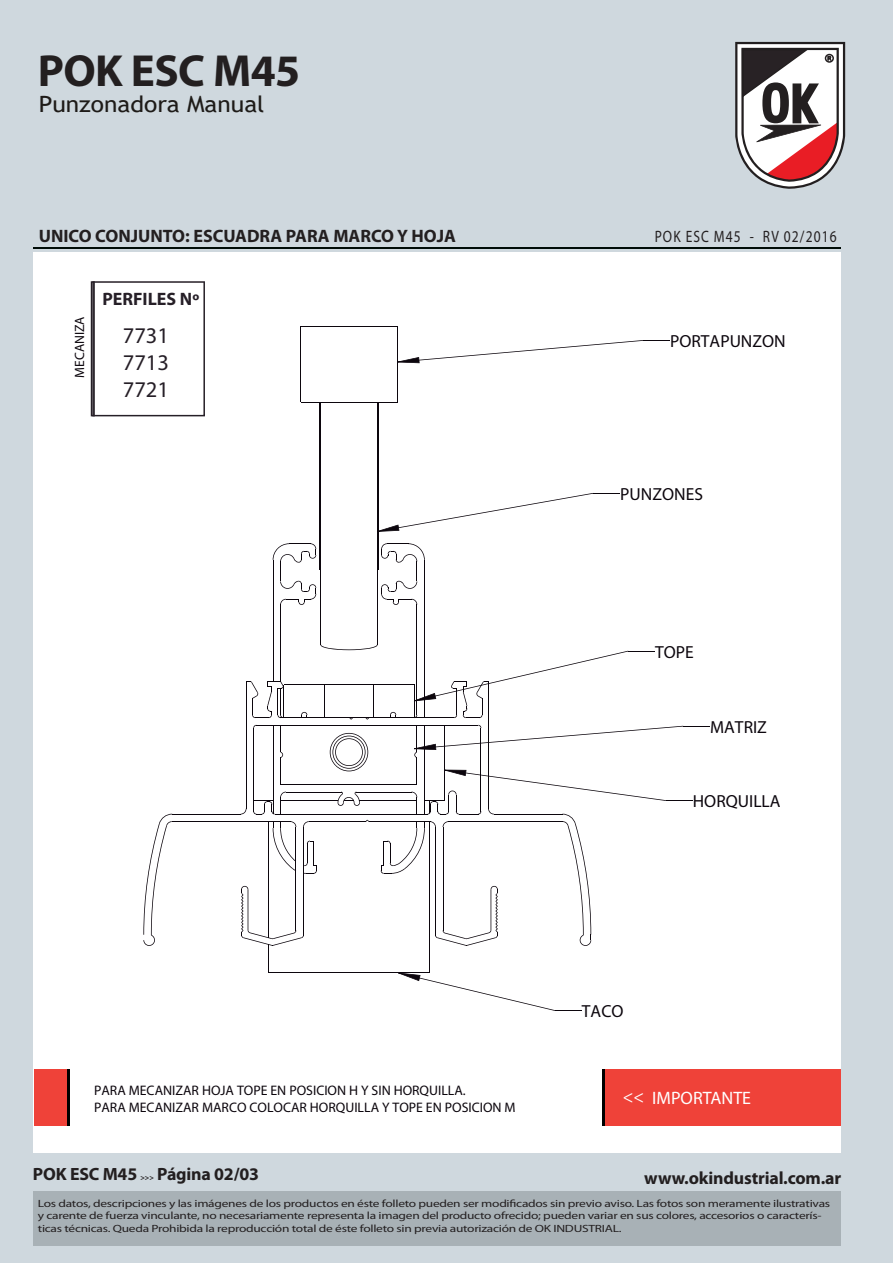
<style>
.page{position:relative;width:893px;height:1263px;background:#cfd8de}
.page>*{position:absolute;margin:0;border:0;box-sizing:border-box;transform-origin:0 0}
.t1{font:700 45.15px "Myriad Pro";letter-spacing:-.015em;color:#231f20}
.t2{font:22.5px "Trebuchet MS";color:#1e1b18;scale:1.09 1}
.t3{font:22.5px/27px "Myriad Pro";color:#261f27;text-align:justify}
.t4{font:700 18px "Myriad Pro";color:#231f20}
.t5{font:18px "Myriad Pro";color:#fff}
.t6{font:700 18px "Myriad Pro";color:#261f27}
.t7{font:700 18px "Arial";color:#fff}
.t8{font:700 17.85px "Myriad Pro";letter-spacing:-.01em;color:#231f20}
.t9{font:17.55px "Arial";color:#0c060d}
.t10{font:16.5px "Myriad Pro";color:#231f20;scale:.82 1}
.t11{font:13.8px/16.6px "Arial";color:#0c060d}
.t12{font:13.5px "Myriad Pro";color:#0c060d}
.t13{font:10.5px/12.6px "Myriad Pro";letter-spacing:-.02em;color:#231f20;scale:1.28 1}
.t14{font:700 7.5px "Myriad Pro";color:#231f20}
</style>
<div class="page">
<svg style="left:735px;top:42px;width:110px;height:147px;background:#b09b9d"></svg>
<hr style="left:34px;top:247px;width:807px;height:1px;background:#000c07">
<div style="left:33px;top:253px;width:808px;height:900px;background:#fff"></div>
<div style="left:33px;top:1191px;width:807px;height:55px;background:#a8b1b6"></div>
<div style="left:604px;top:1070px;width:237px;height:56px;background:#ef4239"></div>
<div style="left:34px;top:1070px;width:33px;height:56px;background:#ef4239"></div>
<hr style="left:602px;top:1070px;width:2px;height:56px;background:#000">
<hr style="left:67px;top:1070px;width:2px;height:56px;background:#000">
<svg style="left:91px;top:281px;width:114px;height:135px"></svg>
<hr style="left:268px;top:973px;width:162px;height:1px;background:#0c060d">
<svg style="left:398px;top:973px;width:184px;height:38px"></svg>
<hr style="left:172px;top:821px;width:119px;height:1px;background:#0c060d">
<hr style="left:369px;top:821px;width:61px;height:1px;background:#0c060d">
<hr style="left:309px;top:821px;width:57px;height:1px;background:#0c060d">
<hr style="left:275px;top:814px;width:153px;height:1px;background:#0c060d">
<hr style="left:172px;top:814px;width:69px;height:1px;background:#0c060d">
<hr style="left:281px;top:800px;width:57px;height:1px;background:#0c060d">
<hr style="left:359px;top:800px;width:58px;height:1px;background:#0c060d">
<hr style="left:286px;top:792px;width:55px;height:1px;background:#0c060d">
<hr style="left:356px;top:792px;width:55px;height:1px;background:#0c060d">
<hr style="left:281px;top:784px;width:136px;height:1px;background:#0c060d">
<hr style="left:246px;top:682px;width:1px;height:127px;background:#0c060d">
<hr style="left:253px;top:728px;width:1px;height:83px;background:#0c060d">
<hr style="left:268px;top:822px;width:1px;height:116px;background:#0c060d">
<hr style="left:273px;top:560px;width:1px;height:122px;background:#0c060d">
<hr style="left:273px;top:725px;width:1px;height:88px;background:#0c060d">
<hr style="left:280px;top:605px;width:1px;height:77px;background:#0c060d">
<hr style="left:256px;top:725px;width:222px;height:1px;background:#0c060d">
<hr style="left:296px;top:827px;width:1px;height:103px;background:#0c060d">
<hr style="left:300px;top:327px;width:1px;height:75px;background:#0c060d">
<hr style="left:303px;top:827px;width:1px;height:108px;background:#0c060d">
<hr style="left:281px;top:717px;width:173px;height:1px;background:#0c060d">
<hr style="left:319px;top:402px;width:1px;height:167px;background:#0c060d">
<hr style="left:320px;top:402px;width:1px;height:243px;background:#0c060d">
<hr style="left:324px;top:685px;width:1px;height:33px;background:#0c060d">
<hr style="left:284px;top:684px;width:130px;height:1px;background:#0c060d">
<hr style="left:373px;top:685px;width:1px;height:33px;background:#0c060d">
<hr style="left:377px;top:402px;width:1px;height:243px;background:#0c060d">
<hr style="left:378px;top:402px;width:1px;height:167px;background:#0c060d">
<svg style="left:320px;top:645px;width:58px;height:5px"></svg>
<hr style="left:397px;top:327px;width:1px;height:75px;background:#0c060d">
<hr style="left:416px;top:605px;width:1px;height:110px;background:#0c060d">
<hr style="left:424px;top:560px;width:1px;height:158px;background:#0c060d">
<hr style="left:429px;top:822px;width:1px;height:151px;background:#0c060d">
<hr style="left:488px;top:682px;width:1px;height:127px;background:#0c060d">
<svg style="left:379px;top:493px;width:241px;height:39px"></svg>
<hr style="left:300px;top:402px;width:97px;height:1px;background:#0c060d">
<svg style="left:398px;top:340px;width:272px;height:23px"></svg>
<hr style="left:300px;top:326px;width:97px;height:1px;background:#0c060d">
<svg style="left:241px;top:886px;width:63px;height:87px"></svg>
<svg style="left:330px;top:733px;width:38px;height:38px"></svg>
<svg style="left:303px;top:821px;width:6px;height:6px"></svg>
<svg style="left:273px;top:821px;width:23px;height:50px"></svg>
<svg style="left:280px;top:726px;width:3px;height:58px"></svg>
<svg style="left:304px;top:841px;width:13px;height:33px"></svg>
<svg style="left:253px;top:792px;width:33px;height:23px"></svg>
<svg style="left:338px;top:792px;width:22px;height:14px"></svg>
<svg style="left:301px;top:712px;width:7px;height:5px"></svg>
<svg style="left:273px;top:543px;width:47px;height:62px"></svg>
<svg style="left:246px;top:681px;width:38px;height:37px"></svg>
<svg style="left:143px;top:814px;width:29px;height:132px"></svg>
<svg style="left:378px;top:543px;width:47px;height:62px"></svg>
<svg style="left:390px;top:712px;width:6px;height:5px"></svg>
<svg style="left:381px;top:725px;width:329px;height:221px"></svg>
<svg style="left:414px;top:651px;width:241px;height:67px"></svg>
<h1 class="t1" style="left:38px;top:41px;width:264px">POK ESC M45</h1>
<h2 class="t2" style="left:39px;top:90px;width:209px">Punzonadora Manual</h2>
<h3 class="t4" style="left:39px;top:224px;width:419px">UNICO CONJUNTO: ESCUADRA PARA MARCO Y HOJA</h3>
<h3 class="t6" style="left:102px;top:288px;width:98px">PERFILES Nº</h3>
<p class="t12" style="left:71px;top:378px;width:63px;rotate:-90deg">MECANIZA</p>
<h2 class="t3" style="left:123px;top:321px;width:48px">7731<br>7713<br>7721</h2>
<h3 class="t10" style="left:655px;top:226px;width:223px">POK ESC M45 - RV 02/2016</h3>
<h3 class="t9" style="left:670px;top:330px;width:117px">PORTAPUNZON</h3>
<h3 class="t9" style="left:620px;top:483px;width:84px">PUNZONES</h3>
<h3 class="t9" style="left:655px;top:641px;width:40px">TOPE</h3>
<h3 class="t9" style="left:710px;top:716px;width:58px">MATRIZ</h3>
<h3 class="t9" style="left:693px;top:791px;width:89px">HORQUILLA</h3>
<h3 class="t11" style="left:94px;top:1082px;width:423px">PARA MECANIZAR HOJA TOPE EN POSICION H Y SIN HORQUILLA.<br>PARA MECANIZAR MARCO COLOCAR HORQUILLA Y TOPE EN POSICION M</h3>
<h3 class="t9" style="left:582px;top:1001px;width:43px">TACO</h3>
<h3 class="t7" style="left:644px;top:1110px;width:23px;rotate:-180deg">&gt;&gt;</h3>
<h3 class="t5" style="left:652px;top:1087px;width:100px">IMPORTANTE</h3>
<h3 class="t8" style="left:33px;top:1163px;width:106px">POK ESC M45</h3>
<p class="t14" style="left:141px;top:1173px;width:15px">&gt;&gt;&gt;</p>
<h3 class="t8" style="left:157px;top:1163px;width:103px">Página 02/03</h3>
<h3 class="t8" style="left:644px;top:1167px;width:198px">www.okindustrial.com.ar</h3>
<p class="t13" style="left:38px;top:1197px;width:620px">Los datos, descripciones y las imágenes de los productos en éste folleto pueden ser modi cados sin previo aviso. Las fotos son meramente ilustrativas y carente de fuerza vinculante, no necesariamente representa la imagen del producto ofrecido; pueden variar en sus colores, accesorios o caracterís&shy;ticas técnicas. Queda Prohibida la reproducción total de éste folleto sin previa autorización de OK INDUSTRIAL.</p>
</div>
